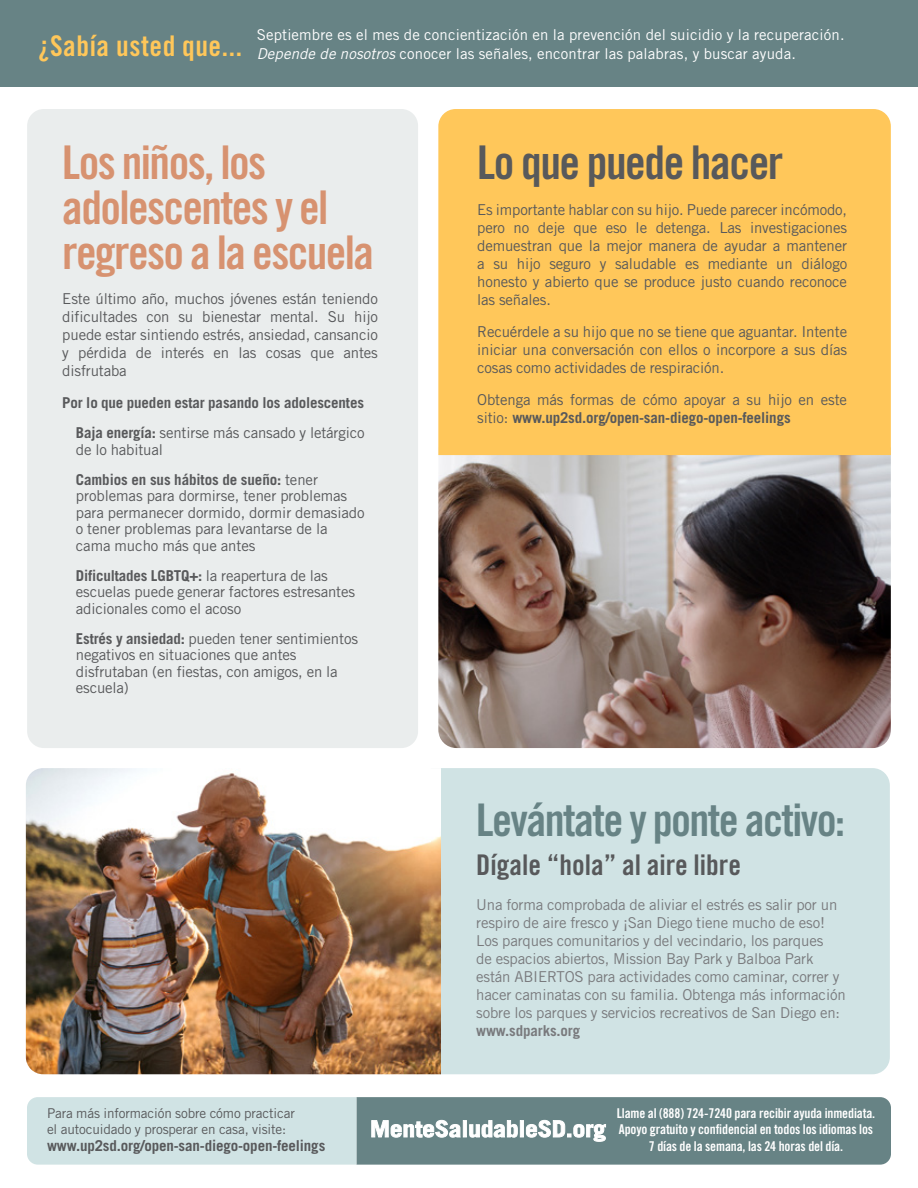
<style>
.page{position:relative;width:918px;height:1188px;background:#fff}
.page>*{position:absolute;margin:0;border:0;box-sizing:border-box;transform-origin:0 0}
.t1{font:46.5px/45px "Trade Gothic LT Std Bd Cn 20";letter-spacing:-.035em;color:#d79270}
.t2{font:46.5px "Trade Gothic LT Std Bd Cn 20";letter-spacing:-.03em;color:#58595b}
.t3{font:45px "Trade Gothic LT Std Bd Cn 20";letter-spacing:-.035em;color:#678385}
.t4{font:28.5px "Trade Gothic LT Std Bd Cn 20";color:#58595b}
.t5{font:28.5px "Trade Gothic LT Std Bd Cn 20";letter-spacing:.02em;color:#ffc75a}
.t6{font:15px/16.5px "Trade Gothic LT Std";letter-spacing:-.01em;color:#58595b}
.t7{font:15px/18px "Trade Gothic LT Std";letter-spacing:-.01em;color:#797a7d}
.t8{font:700 15px/30px "Trade Gothic LT Std";letter-spacing:-.01em;color:#58595b;text-align:right}
.t9{font:15px/18.8px "Trade Gothic LT Std";letter-spacing:.01em;color:#fff}
.t10{font:700 15px "Trade Gothic LT Std";letter-spacing:-.01em;color:#797a7d}
.t11{font:13.5px/16.5px "Trade Gothic LT Std Bd Cn 20";letter-spacing:-.01em;color:#fff;text-align:center}
.t12{font:13.5px/16.5px "Trade Gothic LT Std";letter-spacing:-.01em;color:#58595b}
.s1{font-style:italic}
.s2{font-weight:400}
.s3{font-weight:700}
</style>
<div class="page">
<div style="left:441px;top:768px;width:449px;height:306px;background:#d0e3e4"></div>
<img style="left:26px;top:768px;width:415px;height:306px">
<div style="left:0;top:0;width:918px;height:86px;background:#678385"></div>
<img style="left:438px;top:455px;width:453px;height:293px">
<div style="left:438px;top:109px;width:453px;height:346px;background:#ffc75a"></div>
<div style="left:27px;top:109px;width:391px;height:639px;background:#eaeded;border-radius:17px"></div>
<svg style="left:27px;top:1097px;width:864px;height:68px;background:#96adaf"></svg>
<h3 class="t5" style="left:38px;top:28px;width:205px">¿Sabía usted que...</h3>
<p class="t9" style="left:257px;top:25px;width:589px">Septiembre es el mes de concientización en la prevención del suicidio y la recuperación.<br><span class="s1">Depende de nosotros</span> conocer las señales, encontrar las palabras, y buscar ayuda.</p>
<h1 class="t1" style="left:62px;top:139px;width:205px">Los niños, los</h1>
<h1 class="t2" style="left:477px;top:134px;width:308px">Lo que puede hacer</h1>
<h1 class="t1" style="left:62px;top:184px;width:313px">adolescentes y el regreso a la escuela</h1>
<p class="t6" style="left:62px;top:289px;width:317px;line-height:18.1px;text-align:justify">Este último año, muchos jóvenes están teniendo dificultades con su bienestar mental. Su hijo puede estar sintiendo estrés, ansiedad, cansancio y pérdida de interés en las cosas que antes disfrutaba</p>
<p class="t8" style="left:62px;top:388px;width:304px">Por lo que pueden estar pasando los adolescentes<br>Baja energía: <span class="s2">sentirse más cansado y letárgico</span></p>
<p class="t8" style="left:76px;top:434px;width:244px;text-align:left"><span class="s2">de lo habitual<br></span>Cambios en sus hábitos de sueño: <span class="s2">tener</span></p>
<p class="t6" style="left:76px;top:488px;width:290px">problemas para dormirse, tener problemas para permanecer dormido, dormir demasiado o tener problemas para levantarse de la cama mucho más que antes</p>
<p class="t6" style="left:76px;top:567px;width:281px"><span class="s3">Dificultades LGBTQ+:</span> la reapertura de las escuelas puede generar factores estresantes adicionales como el acoso</p>
<p class="t6" style="left:76px;top:630px;width:284px"><span class="s3">Estrés y ansiedad:</span> pueden tener sentimientos negativos en situaciones que antes disfrutaban (en fiestas, con amigos, en la escuela)</p>
<p class="t6" style="left:477px;top:200px;width:371px;line-height:18px;text-align:justify">Es importante hablar con su hijo. Puede parecer incómodo, pero no deje que eso le detenga. Las investigaciones demuestran que la mejor manera de ayudar a mantener a su hijo seguro y saludable es mediante un diálogo honesto y abierto que se produce justo cuando reconoce las señales.</p>
<p class="t6" style="left:477px;top:322px;width:371px;line-height:18.1px;text-align:justify">Recuérdele a su hijo que no se tiene que aguantar. Intente iniciar una conversación con ellos o incorpore a sus días cosas como actividades de respiración.</p>
<p class="t6" style="left:477px;top:390px;width:371px;line-height:18px">Obtenga más formas de cómo apoyar a su hijo en este sitio: <span class="s3">www.up2sd.org/open-san-diego-open-feelings</span></p>
<p class="t12" style="left:47px;top:1104px;width:249px">Para más información sobre cómo practicar el autocuidado y prosperar en casa, visite:</p>
<p class="t8" style="left:47px;top:1130px;width:280px">www.up2sd.org/open-san-diego-open-feelings</p>
<h2 class="t3" style="left:476px;top:792px;width:371px">Levántate y ponte activo:</h2>
<h3 class="t4" style="left:476px;top:847px;width:266px">Dígale “hola” al aire libre</h3>
<p class="t7" style="left:476px;top:896px;width:371px">Una forma comprobada de aliviar el estrés es salir por un respiro de aire fresco y ¡San Diego tiene mucho de eso!<br>Los parques comunitarios y del vecindario, los parques<br>de espacios abiertos, Mission Bay Park y Balboa Park están ABIERTOS para actividades como caminar, correr y hacer caminatas con su familia. Obtenga más información sobre los parques y servicios recreativos de San Diego en:</p>
<p class="t10" style="left:476px;top:1022px;width:106px">www.sdparks.org</p>
<p class="t11" style="left:617px;top:1104px;width:260px">Llame al (888) 724-7240 para recibir ayuda inmediata.<br>Apoyo gratuito y confidencial en todos los idiomas los<br>7 días de la semana, las 24 horas del día.</p>
</div>
